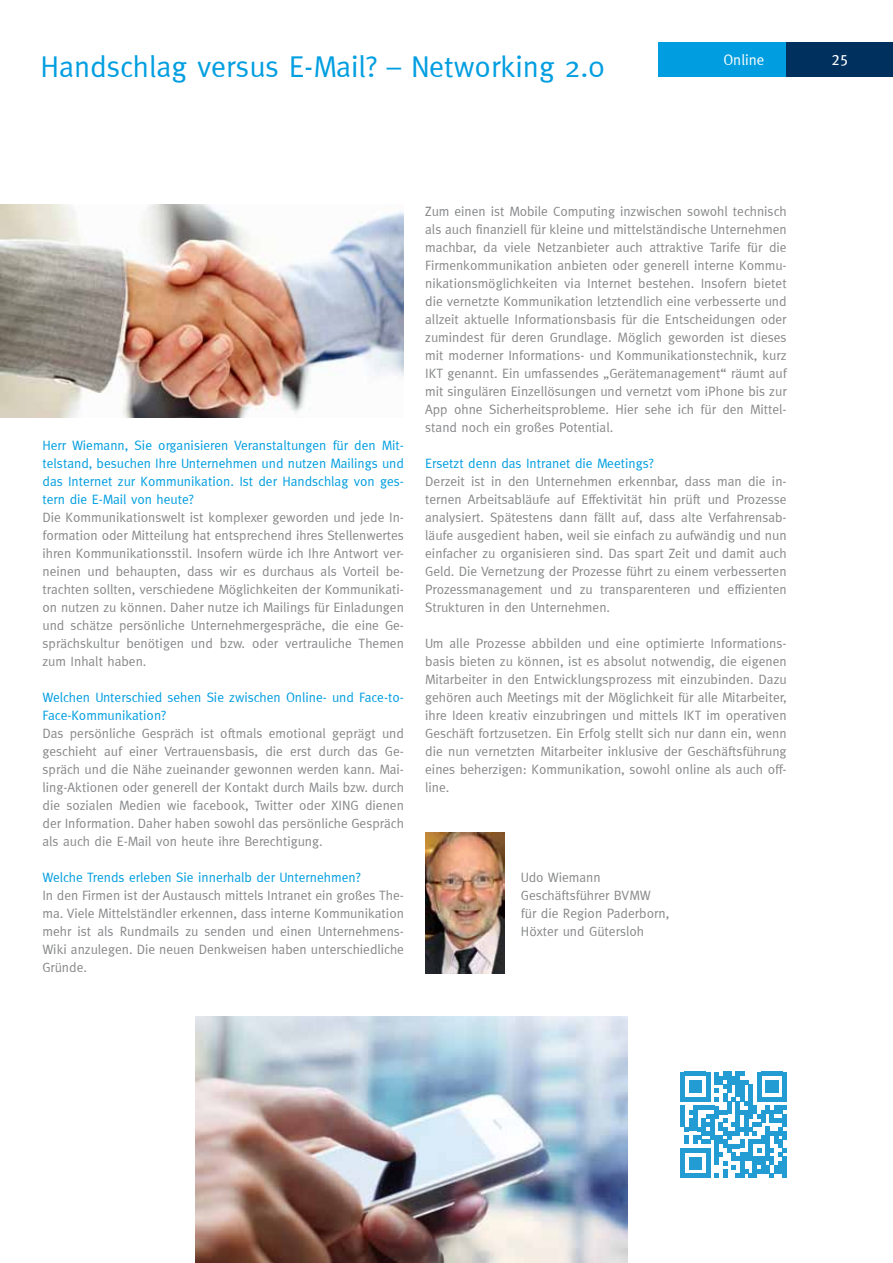
<style>
.page{position:relative;width:893px;height:1263px;background:#fff}
.page>*{position:absolute;margin:0;border:0;box-sizing:border-box;transform-origin:0 0}
.t1{font:30px "Meta";color:#009ee0}
.t2{font:15px "Meta";color:#fff}
.t3{font:15px "Meta Book LF";color:#fff}
.t4{font:13.5px/18px "Meta";color:#87888a;text-align:justify}
.t5{font:13.5px/18px "Meta";color:#009ee0;text-align:justify}
</style>
<div class="page">
<div style="left:787px;top:43px;width:106px;height:34px;background:#00305e"></div>
<div style="left:658px;top:43px;width:128px;height:34px;background:#009ee0"></div>
<img style="left:0;top:204px;width:404px;height:214px">
<img style="left:196px;top:1016px;width:431px;height:247px">
<img style="left:425px;top:832px;width:80px;height:142px">
<div style="left:680px;top:1071px;width:5px;height:30px;background:#239cd3"></div>
<div style="left:680px;top:1106px;width:5px;height:21px;background:#239cd3"></div>
<div style="left:680px;top:1148px;width:5px;height:30px;background:#239cd3"></div>
<svg style="left:685px;top:1071px;width:102px;height:107px"></svg>
<div style="left:782px;top:1157px;width:5px;height:21px;background:#239cd3"></div>
<h1 class="t1" style="left:40px;top:49px;width:566px">Handschlag versus E-Mail? – Networking 2.0</h1>
<p class="t2" style="left:723px;top:51px;width:42px">Online</p>
<p class="t3" style="left:831px;top:51px;width:18px">25</p>
<p class="t5" style="left:43px;top:436px;width:363px">Herr Wiemann, Sie organisieren Veranstaltungen für den Mit&shy;telstand, besuchen Ihre Unternehmen und nutzen Mailings und das Internet zur Kommunikation. Ist der Handschlag von ges&shy;tern die E-Mail von heute?</p>
<p class="t4" style="left:43px;top:508px;width:363px">Die Kommunikationswelt ist komplexer geworden und jede In&shy;formation oder Mitteilung hat entsprechend ihres Stellenwertes ihren Kommunikationsstil. Insofern würde ich Ihre Antwort ver&shy;neinen und behaupten, dass wir es durchaus als Vorteil be&shy;trachten sollten, verschiedene Möglichkeiten der Kommunikati&shy;on nutzen zu können. Daher nutze ich Mailings für Einladungen und schätze persönliche Unternehmergespräche, die eine Ge&shy;sprächskultur benötigen und bzw. oder vertrauliche Themen zum Inhalt haben.</p>
<p class="t5" style="left:43px;top:688px;width:363px">Welchen Unterschied sehen Sie zwischen Online- und Face-to-<br>Face-Kommunikation?</p>
<p class="t4" style="left:43px;top:724px;width:363px">Das persönliche Gespräch ist oftmals emotional geprägt und geschieht auf einer Vertrauensbasis, die erst durch das Ge&shy;spräch und die Nähe zueinander gewonnen werden kann. Mai&shy;ling-Aktionen oder generell der Kontakt durch Mails bzw. durch die sozialen Medien wie facebook, Twitter oder XING dienen der Information. Daher haben sowohl das persönliche Gespräch als auch die E-Mail von heute ihre Berechtigung.</p>
<p class="t5" style="left:43px;top:868px;width:319px">Welche Trends erleben Sie innerhalb der Unternehmen?</p>
<p class="t4" style="left:43px;top:886px;width:363px">In den Firmen ist der Austausch mittels Intranet ein großes The&shy;ma. Viele Mittelständler erkennen, dass interne Kommunikation mehr ist als Rundmails zu senden und einen Unternehmens-Wiki anzulegen. Die neuen Denkweisen haben unterschiedliche Gründe.</p>
<p class="t4" style="left:425px;top:202px;width:363px">Zum einen ist Mobile Computing inzwischen sowohl technisch als auch finanziell für kleine und mittelständische Unternehmen machbar, da viele Netzanbieter auch attraktive Tarife für die Firmenkommunikation anbieten oder generell interne Kommu&shy;nikationsmöglichkeiten via Internet bestehen. Insofern bietet die vernetzte Kommunikation letztendlich eine verbesserte und allzeit aktuelle Informationsbasis für die Entscheidungen oder zumindest für deren Grundlage. Möglich geworden ist dieses mit moderner Informations- und Kommunikationstechnik, kurz IKT genannt. Ein umfassendes „Gerätemanagement“ räumt auf mit singulären Einzellösungen und vernetzt vom iPhone bis zur App ohne Sicherheitsprobleme. Hier sehe ich für den Mittel&shy;stand noch ein großes Potential.</p>
<p class="t5" style="left:425px;top:454px;width:230px">Ersetzt denn das Intranet die Meetings?</p>
<p class="t4" style="left:425px;top:472px;width:363px">Derzeit ist in den Unternehmen erkennbar, dass man die in&shy;ternen Arbeitsabläufe auf Effektivität hin prüft und Prozesse analysiert. Spätestens dann fällt auf, dass alte Verfahrensab&shy;läufe ausgedient haben, weil sie einfach zu aufwändig und nun einfacher zu organisieren sind. Das spart Zeit und damit auch Geld. Die Vernetzung der Prozesse führt zu einem verbesserten Prozessmanagement und zu transparenteren und effizienten Strukturen in den Unternehmen.</p>
<p class="t4" style="left:425px;top:634px;width:363px">Um alle Prozesse abbilden und eine optimierte Informations&shy;basis bieten zu können, ist es absolut notwendig, die eigenen Mitarbeiter in den Entwicklungsprozess mit einzubinden. Dazu gehören auch Meetings mit der Möglichkeit für alle Mitarbeiter, ihre Ideen kreativ einzubringen und mittels IKT im operativen Geschäft fortzusetzen. Ein Erfolg stellt sich nur dann ein, wenn die nun vernetzten Mitarbeiter inklusive der Geschäftsführung eines beherzigen: Kommunikation, sowohl online als auch off&shy;line.</p>
<p class="t4" style="left:521px;top:868px;width:150px;text-align:left">Udo Wiemann<br>Geschäftsführer BVMW für die Region Paderborn,<br>Höxter und Gütersloh</p>
</div>
